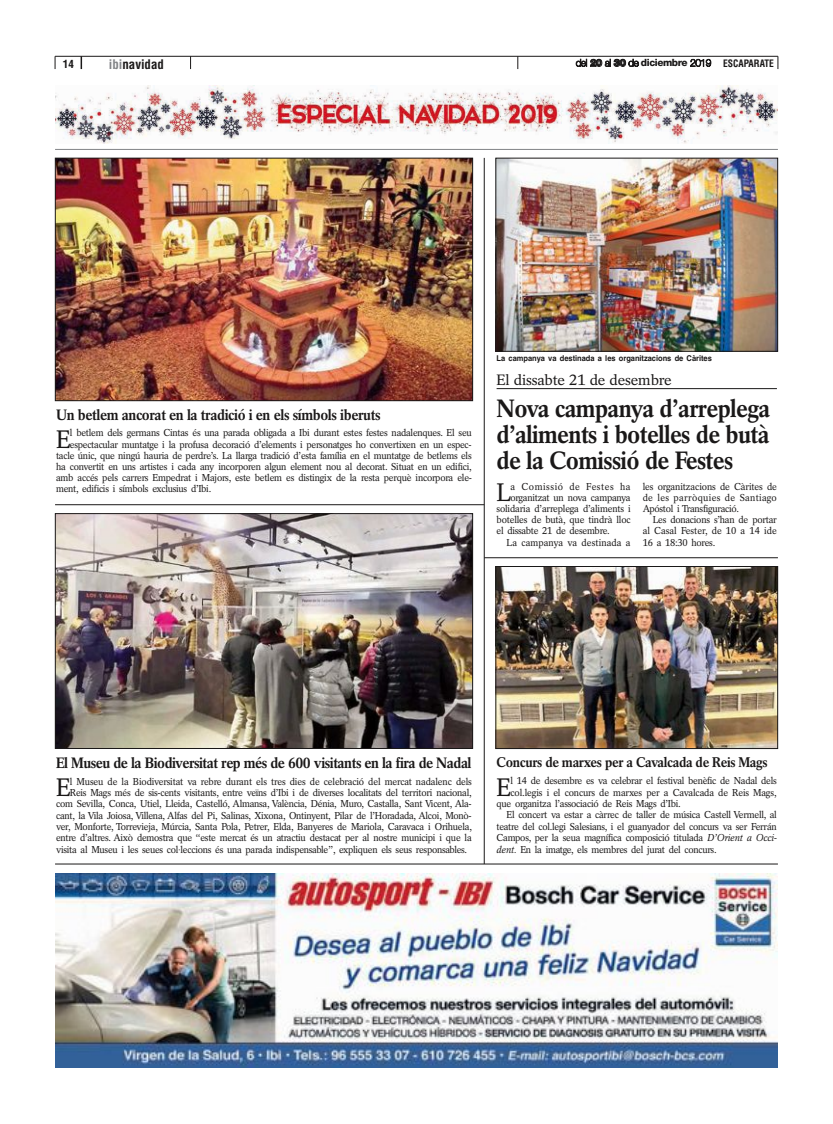
<style>
.page{position:relative;width:833px;height:1124px;background:#fff}
.page>*{position:absolute;margin:0;border:0;box-sizing:border-box;transform-origin:0 0}
.t1{font:25.2px "Rotation";color:#1a1818;scale:.95 1}
.t2{font:700 25px/26px "Rotation";letter-spacing:-.03em;color:#1a1818;text-align:justify;scale:.95 1}
.t3{font:700 15px "Rotation";letter-spacing:-.035em;color:#1a1818;scale:.95 1}
.t4{font:15px "Rotation";letter-spacing:-.005em;color:#1a1818}
.t5{font:700 14px "Rotation";letter-spacing:-.03em;color:#1a1818;scale:.95 1}
.t6{font:700 condensed 12.9px "Helvetica";color:#1a1818}
.t7{font:700 condensed 11px "Helvetica";color:#1a1818}
.t8{font:10px/11.2px "Rotation";letter-spacing:-.03em;color:#1a1818;text-align:justify;scale:.95 1}
.t9{font:800 10px "Helvetica Neue";letter-spacing:-.045em;color:#1a1818}
.t10{font:10px "Rotation";letter-spacing:.005em;color:#1a1818;scale:.95 1}
.t11{font:10px "Rotation";letter-spacing:.055em;color:#1a1818;scale:.95 1}
.t12{font:700 8px "Helvetica";letter-spacing:-.005em;color:#1a1818;scale:.94 1}
.s1{color:#818386}
.s2{font-weight:100}
.s3{font-family:"Helvetica";font-weight:700;font-stretch:condensed}
.s4{font-style:italic}
</style>
<div class="page">
<svg style="left:576px;top:59px;width:63px;height:8px"></svg>
<svg style="left:690px;top:59px;width:21px;height:8px"></svg>
<hr style="left:55px;top:56px;width:723px;height:1px;background:#1a1818">
<svg style="left:190px;top:56px;width:1px;height:13px"></svg>
<svg style="left:518px;top:56px;width:1px;height:13px"></svg>
<svg style="left:778px;top:56px;width:1px;height:13px"></svg>
<svg style="left:81px;top:56px;width:1px;height:13px"></svg>
<svg style="left:55px;top:56px;width:1px;height:13px"></svg>
<img style="left:55px;top:85px;width:723px;height:58px">
<hr style="left:55px;top:149px;width:723px;height:1px;background:#818386">
<img style="left:56px;top:873px;width:721px;height:194px">
<img style="left:498px;top:160px;width:278px;height:189px">
<div style="left:496px;top:158px;width:282px;height:193px;border:1px solid #1a1818"></div>
<hr style="left:497px;top:388px;width:280px;height:1px;background:#1a1818">
<img style="left:498px;top:568px;width:278px;height:178px">
<div style="left:496px;top:566px;width:282px;height:182px;border:1px solid #1a1818"></div>
<img style="left:57px;top:160px;width:414px;height:239px">
<div style="left:55px;top:158px;width:418px;height:243px;border:1px solid #1a1818"></div>
<img style="left:57px;top:515px;width:414px;height:231px">
<div style="left:55px;top:513px;width:418px;height:235px;border:1px solid #1a1818"></div>
<hr style="left:55px;top:863px;width:723px;height:1px;background:#1a1818">
<hr style="left:484px;top:158px;width:1px;height:706px;background:#1a1818">
<hr style="left:484px;top:557px;width:294px;height:1px;background:#1a1818">
<hr style="left:55px;top:504px;width:429px;height:1px;background:#1a1818">
<p class="t7" style="left:63px;top:57px;width:12px">14</p>
<p class="t6" style="left:109px;top:56px;width:57px"><span class="s1">ibi</span>navidad</p>
<p class="t9" style="left:576px;top:57px;width:200px"><span class="s2">del</span> 20 <span class="s2">al</span> 30 <span class="s2">de</span> diciembre <span class="s2">2019</span> <span class="s3">ESCAPARATE</span></p>
<h3 class="t3" style="left:56px;top:405px;width:343px">Un betlem ancorat en la tradició i en els símbols iberuts</h3>
<h1 class="t1" style="left:56px;top:424px;width:17px">E</h1>
<p class="t8" style="left:70px;top:427px;width:425px">l betlem dels germans Cintas és una parada obligada a Ibi durant estes festes nadalenques. El seu</p>
<p class="t8" style="left:70px;top:438px;width:424px">espectacular muntatge i la profusa decoració d’elements i personatges ho convertixen en un espec-</p>
<p class="t8" style="left:56px;top:450px;width:439px">tacle únic, que ningú hauria de perdre’s. La llarga tradició d’esta família en el muntatge de betlems els</p>
<p class="t8" style="left:56px;top:461px;width:439px">ha convertit en uns artistes i cada any incorporen algun element nou al decorat. Situat en un edifici,</p>
<p class="t8" style="left:56px;top:472px;width:439px">amb accés pels carrers Empedrat i Majors, este betlem es distingix de la resta perquè incorpora ele-</p>
<p class="t8" style="left:56px;top:483px;width:165px">ment, edificis i símbols exclusius d’Ibi.</p>
<p class="t12" style="left:497px;top:352px;width:231px">La campanya va destinada a les organitzacions de Càrites</p>
<h3 class="t4" style="left:497px;top:371px;width:177px">El dissabte 21 de desembre</h3>
<h2 class="t2" style="left:497px;top:395px;width:290px">Nova campanya d’arreplega d’aliments i botelles de butà de la Comissió de Festes</h2>
<h1 class="t1" style="left:497px;top:477px;width:17px">L</h1>
<p class="t11" style="left:510px;top:480px;width:128px">a Comissió de Festes ha</p>
<p class="t8" style="left:643px;top:480px;width:143px">les organitzacions de Càrites de de les parròquies de Santiago Apóstol i Transfiguració.</p>
<p class="t8" style="left:643px;top:514px;width:143px;text-indent:10px">Les donacions s’han de portar al Casal Fester, de 10 a 14 ide 16 a 18:30 hores.</p>
<p class="t8" style="left:510px;top:492px;width:128px">organitzat un nova campanya</p>
<p class="t8" style="left:497px;top:503px;width:143px">solidaria d’arreplega d’aliments i</p>
<p class="t8" style="left:497px;top:514px;width:143px">botelles de butà, que tindrà lloc</p>
<p class="t8" style="left:497px;top:525px;width:121px">el dissabte 21 de desembre.</p>
<p class="t10" style="left:506px;top:536px;width:132px">La campanya va destinada a</p>
<h3 class="t3" style="left:56px;top:754px;width:439px">El Museu de la Biodiversitat rep més de 600 visitants en la fira de Nadal</h3>
<h1 class="t1" style="left:56px;top:772px;width:17px">E</h1>
<p class="t8" style="left:70px;top:776px;width:425px">l Museu de la Biodiversitat va rebre durant els tres dies de celebració del mercat nadalenc dels</p>
<p class="t8" style="left:70px;top:787px;width:424px">Reis Mags més de sis-cents visitants, entre veïns d’Ibi i de diverses localitats del territori nacional,</p>
<p class="t8" style="left:56px;top:798px;width:439px">com Sevilla, Conca, Utiel, Lleida, Castelló, Almansa, València, Dénia, Muro, Castalla, Sant Vicent, Ala-</p>
<p class="t8" style="left:56px;top:809px;width:439px">cant, la Vila Joiosa, Villena, Alfas del Pi, Salinas, Xixona, Ontinyent, Pilar de l’Horadada, Alcoi, Monò-</p>
<p class="t8" style="left:56px;top:821px;width:439px">ver, Monforte, Torrevieja, Múrcia, Santa Pola, Petrer, Elda, Banyeres de Mariola, Caravaca i Orihuela,</p>
<p class="t8" style="left:56px;top:832px;width:439px">entre d’altres. Això demostra que “este mercat és un atractiu destacat per al nostre municipi i que la</p>
<p class="t8" style="left:56px;top:843px;width:434px">visita al Museu i les seues col·leccions és una parada indispensable”, expliquen els seus responsables.</p>
<h3 class="t5" style="left:497px;top:754px;width:287px">Concurs de marxes per a Cavalcada de Reis Mags</h3>
<h1 class="t1" style="left:497px;top:772px;width:17px">E</h1>
<p class="t8" style="left:510px;top:775px;width:282px">l 14 de desembre es va celebrar el festival benèfic de Nadal dels</p>
<p class="t8" style="left:510px;top:786px;width:282px">col.legis i el concurs de marxes per a Cavalcada de Reis Mags,</p>
<p class="t8" style="left:497px;top:798px;width:195px">que organitza l’associació de Reis Mags d’Ibi.</p>
<p class="t8" style="left:506px;top:809px;width:286px">El concert va estar a càrrec de taller de música Castell Vermell, al</p>
<p class="t8" style="left:497px;top:820px;width:296px">teatre del col.legi Salesians, i el guanyador del concurs va ser Ferrán</p>
<p class="t8" style="left:497px;top:832px;width:297px">Campos, per la seua magnífica composició titulada <span class="s4">D’Orient a Occi-</span></p>
<p class="t8" style="left:497px;top:843px;width:233px"><span class="s4">dent.</span> En la imatge, els membres del jurat del concurs.</p>
</div>
